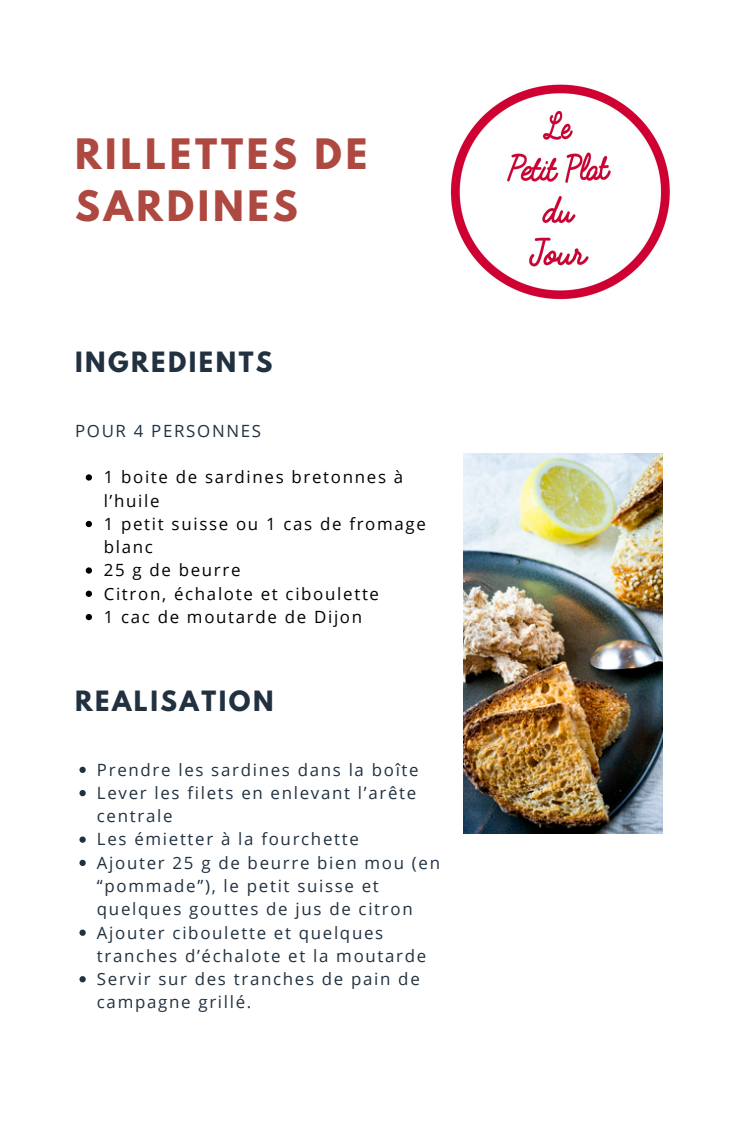
<style>
.page{position:relative;width:750px;height:1125px;background:#fff}
.page>*{position:absolute;margin:0;border:0;box-sizing:border-box;transform-origin:0 0}
.t1{font:700 37.12px/51.9px "League Spartan";letter-spacing:.1em;color:#ad4940}
.t2{font:700 24.75px "League Spartan";letter-spacing:.1em;color:#213140}
.t3{font:16.88px/23.2px "Open Sans";letter-spacing:.1em;color:#213140}
.t4{font:16.88px/23.2px "Open Sans";letter-spacing:.1em;color:#000}
</style>
<div class="page">
<img style="left:450px;top:84px;width:220px;height:216px">
<svg style="left:86px;top:474px;width:6px;height:7px"></svg>
<svg style="left:86px;top:521px;width:6px;height:6px"></svg>
<svg style="left:86px;top:567px;width:6px;height:7px"></svg>
<svg style="left:86px;top:591px;width:6px;height:6px"></svg>
<svg style="left:86px;top:614px;width:6px;height:6px"></svg>
<svg style="left:79px;top:767px;width:7px;height:6px"></svg>
<svg style="left:79px;top:790px;width:7px;height:6px"></svg>
<svg style="left:79px;top:837px;width:7px;height:6px"></svg>
<svg style="left:79px;top:860px;width:7px;height:6px"></svg>
<svg style="left:79px;top:930px;width:7px;height:6px"></svg>
<svg style="left:79px;top:976px;width:7px;height:6px"></svg>
<img style="left:464px;top:453px;width:199px;height:381px">
<h1 class="t1" style="left:75px;top:133px;width:294px">RILLETTES DE<br>SARDINES</h1>
<h2 class="t2" style="left:75px;top:350px;width:199px">INGREDIENTS</h2>
<p class="t3" style="left:75px;top:419px;width:188px">POUR 4 PERSONNES</p>
<p class="t4" style="left:104px;top:465px;width:324px">1 boite de sardines bretonnes à l’huile<br>1 petit suisse ou 1 cas de fromage blanc<br>25 g de beurre<br>Citron, échalote et ciboulette<br>1 cac de moutarde de Dijon</p>
<h2 class="t2" style="left:75px;top:689px;width:200px">REALISATION</h2>
<p class="t3" style="left:97px;top:758px;width:345px">Prendre les sardines dans la boîte<br>Lever les filets en enlevant l’arête centrale<br>Les émietter à la fourchette<br>Ajouter 25 g de beurre bien mou (en “pommade”), le petit suisse et quelques gouttes de jus de citron<br>Ajouter ciboulette et quelques tranches d’échalote et la moutarde<br>Servir sur des tranches de pain de campagne grillé.</p>
</div>
